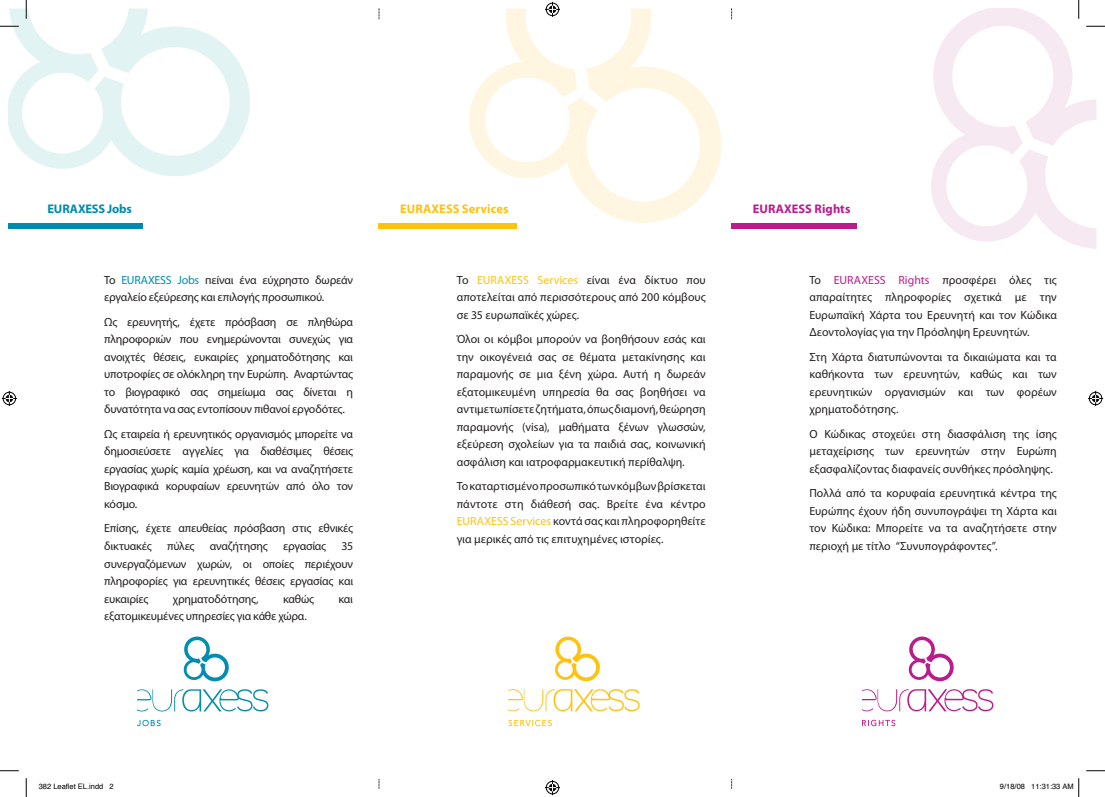
<style>
.page{position:relative;width:1105px;height:797px;background:#fff}
.page>*{position:absolute;margin:0;border:0;box-sizing:border-box;transform-origin:0 0}
.t1{font:700 12.5px "Myriad Pro";letter-spacing:.005em;color:#fec210}
.t2{font:700 12.5px "Myriad Pro";letter-spacing:.005em;color:#bb1c8b}
.t3{font:700 12.5px "Myriad Pro";letter-spacing:-.015em;color:#008bae}
.t4{font:11.88px/17.5px "Myriad Pro";letter-spacing:-.01em;color:#231f20;text-align:justify}
.t5{font:7.5px "Helvetica";color:#000}
.s1{color:#008bae}
.s2{color:#fec210}
.s3{color:#bb1c8b}
</style>
<div class="page">
<div style="left:9px;top:223px;width:134px;height:5px;background:#008bae"></div>
<div style="left:379px;top:223px;width:138px;height:5px;background:#fec210"></div>
<div style="left:731px;top:223px;width:126px;height:5px;background:#bb1c8b"></div>
<svg style="left:555px;top:636px;width:45px;height:46px"></svg>
<svg style="left:508px;top:689px;width:132px;height:22px"></svg>
<svg style="left:508px;top:719px;width:44px;height:7px"></svg>
<svg style="left:908px;top:636px;width:46px;height:46px"></svg>
<svg style="left:862px;top:689px;width:131px;height:22px"></svg>
<svg style="left:862px;top:719px;width:33px;height:7px"></svg>
<svg style="left:183px;top:636px;width:46px;height:46px"></svg>
<svg style="left:137px;top:689px;width:131px;height:22px"></svg>
<svg style="left:137px;top:719px;width:24px;height:7px"></svg>
<svg style="left:0;top:770px;width:19px;height:1px"></svg>
<svg style="left:1086px;top:770px;width:19px;height:1px"></svg>
<svg style="left:0;top:0;width:250px;height:176px"></svg>
<svg style="left:25px;top:778px;width:2px;height:19px"></svg>
<svg style="left:931px;top:0;width:174px;height:249px"></svg>
<svg style="left:464px;top:2px;width:268px;height:227px"></svg>
<svg style="left:545px;top:780px;width:15px;height:15px"></svg>
<svg style="left:2px;top:391px;width:15px;height:15px"></svg>
<svg style="left:1088px;top:391px;width:15px;height:15px"></svg>
<svg style="left:1078px;top:778px;width:1px;height:19px"></svg>
<p class="t3" style="left:48px;top:200px;width:86px">EURAXESS Jobs</p>
<p class="t4" style="left:104px;top:271px;width:250px">Το <span class="s1">EURAXESS Jobs</span> пείναι ένα εύχρηστο δωρεάν εργαλείο εξεύρεσης και επιλογής προσωπικού.</p>
<p class="t4" style="left:104px;top:313px;width:250px">Ως ερευνητής, έχετε πρόσβαση σε πληθώρα πληροφοριών που ενημερώνονται συνεχώς για ανοιχτές θέσεις, ευκαιρίες χρηματοδότησης και υποτροφίες σε ολόκληρη την Ευρώπη. Αναρτώντας το βιογραφικό σας σημείωμα σας δίνεται η δυνατότητα να σας εντοπίσουν πιθανοί εργοδότες.</p>
<p class="t4" style="left:104px;top:425px;width:250px">Ως εταιρεία ή ερευνητικός οργανισμός μπορείτε να δημοσιεύσετε αγγελίες για διαθέσιμες θέσεις εργασίας χωρίς καμία χρέωση, και να αναζητήσετε Βιογραφικά κορυφαίων ερευνητών από όλο τον κόσμο.</p>
<p class="t4" style="left:104px;top:519px;width:250px">Επίσης, έχετε απευθείας πρόσβαση στις εθνικές δικτυακές</p>
<p class="t4" style="left:167px;top:537px;width:29px">πύλες</p>
<p class="t4" style="left:210px;top:537px;width:59px">αναζήτησης</p>
<p class="t4" style="left:283px;top:537px;width:45px">εργασίας</p>
<p class="t4" style="left:104px;top:537px;width:250px;text-indent:237px">35 συνεργαζόμενων χωρών, οι οποίες περιέχουν πληροφορίες για ερευνητικές θέσεις εργασίας και ευκαιρίες</p>
<p class="t4" style="left:173px;top:589px;width:87px">χρηματοδότησης,</p>
<p class="t4" style="left:283px;top:589px;width:33px">καθώς</p>
<p class="t4" style="left:339px;top:589px;width:16px">και</p>
<p class="t4" style="left:104px;top:607px;width:204px">εξατομικευμένες υπηρεσίες για κάθε χώρα.</p>
<p class="t1" style="left:400px;top:200px;width:110px">EURAXESS Services</p>
<p class="t4" style="left:457px;top:271px;width:250px">To <span class="s2">EURAXESS Services</span> είναι ένα δίκτυο που αποτελείται από περισσότερους από 200 κόμβους σε 35 ευρωπαϊκές χώρες.</p>
<p class="t4" style="left:457px;top:330px;width:250px">Όλοι οι κόμβοι μπορούν να βοηθήσουν εσάς και την οικογένειά σας σε θέματα μετακίνησης και παραμονής σε μια ξένη χώρα. Αυτή η δωρεάν εξατομικευμένη υπηρεσία θα σας βοηθήσει να αντιμετωπίσετε ζητήματα, όπως διαμονή, θεώρηση παραμονής (visa), μαθήματα ξένων γλωσσών, εξεύρεση σχολείων για τα παιδιά σας, κοινωνική ασφάλιση και ιατροφαρμακευτική περίθαλψη.</p>
<p class="t4" style="left:457px;top:477px;width:250px">Το καταρτισμένο προσωπικό των κόμβων βρίσκεται πάντοτε στη διάθεσή σας. Βρείτε ένα κέντρο <span class="s2">EURAXESS Services</span> κοντά σας και πληροφορηθείτε για μερικές από τις επιτυχημένες ιστορίες.</p>
<p class="t2" style="left:753px;top:200px;width:99px">EURAXESS Rights</p>
<p class="t4" style="left:809px;top:271px;width:249px">Το <span class="s3">EURAXESS Rights</span> προσφέρει όλες τις απαραίτητες πληροφορίες σχετικά με την Ευρωπαϊκή Χάρτα του Ερευνητή και τον Κώδικα Δεοντολογίας για την Πρόσληψη Ερευνητών.</p>
<p class="t4" style="left:809px;top:348px;width:249px">Στη Χάρτα διατυπώνονται τα δικαιώματα και τα καθήκοντα των ερευνητών, καθώς και των ερευνητικών οργανισμών και των φορέων χρηματοδότησης.</p>
<p class="t4" style="left:809px;top:425px;width:249px">Ο Κώδικας στοχεύει στη διασφάλιση της ίσης μεταχείρισης των ερευνητών στην Ευρώπη εξασφαλίζοντας διαφανείς συνθήκες πρόσληψης.</p>
<p class="t4" style="left:809px;top:484px;width:249px">Πολλά από τα κορυφαία ερευνητικά κέντρα της Ευρώπης έχουν ήδη συνυπογράψει τη Χάρτα και τον Κώδικα: Μπορείτε να τα αναζητήσετε στην περιοχή με τίτλο “Συνυπογράφοντες”.</p>
<p class="t5" style="left:39px;top:780px;width:77px">382 Leaflet EL.indd 2</p>
<p class="t5" style="left:1000px;top:780px;width:75px">9/18/08 11:31:33 AM</p>
</div>
